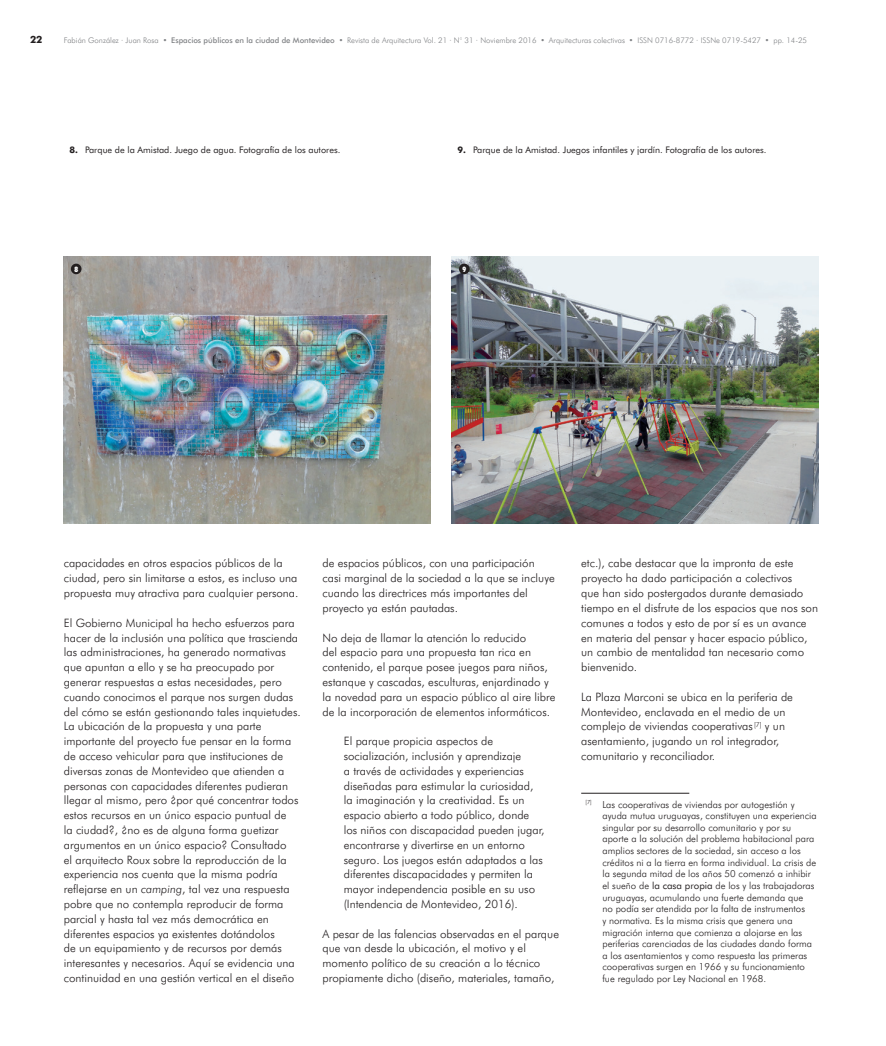
<style>
.page{position:relative;width:886px;height:1046px;background:#fff}
.page>*{position:absolute;margin:0;border:0;box-sizing:border-box;transform-origin:0 0}
.t1{font:300 11.5px/14.8px "Futura BT";color:#231f20}
.t2{font:700 10px "Futura BT";color:#231f20}
.t3{font:300 9.75px/11.6px "Futura BT";color:#231f20}
.t4{font:9px "Futura BT";color:#231f20}
.t5{font:300 7.75px "Futura BT";color:#808285}
.t6{font:900 condensed 7.5px "Futura BT";color:#fff}
.s1{font-weight:500}
.s2{font-weight:700}
.s3{font-style:italic}
.s4{font-weight:400}
</style>
<div class="page">
<img style="left:64px;top:256px;width:367px;height:267px">
<img style="left:452px;top:256px;width:367px;height:267px">
<div style="left:71px;top:263px;width:10px;height:11px;background:#231f20;border-radius:50%"></div>
<div style="left:459px;top:263px;width:10px;height:11px;background:#231f20;border-radius:50%"></div>
<hr style="left:581px;top:792px;width:108px;height:1px;background:#231f20">
<p class="t2" style="left:30px;top:34px;width:14px">22</p>
<p class="t5" style="left:64px;top:36px;width:745px">Fabián González · Juan Rosa • <span class="s1">Espacios públicos en la ciudad de Montevideo</span> • Revista de Arquitectura Vol. 21 · N° 31 · Noviembre 2016 • Arquitecturas colectivas • ISSN 0716-8772 · ISSNe 0719-5427 • pp. 14-25</p>
<p class="t4" style="left:69px;top:144px;width:272px"><span class="s2">8.</span> Parque de la Amistad. Juego de agua. Fotografía de los autores.</p>
<p class="t4" style="left:457px;top:144px;width:311px"><span class="s2">9.</span> Parque de la Amistad. Juegos infantiles y jardín. Fotografía de los autores.</p>
<p class="t6" style="left:74px;top:265px;width:5px">8</p>
<p class="t6" style="left:462px;top:265px;width:5px">9</p>
<p class="t1" style="left:64px;top:556px;width:236px">capacidades en otros espacios públicos de la ciudad, pero sin limitarse a estos, es incluso una propuesta muy atractiva para cualquier persona.</p>
<p class="t1" style="left:64px;top:615px;width:238px">El Gobierno Municipal ha hecho esfuerzos para hacer de la inclusión una política que trascienda las administraciones, ha generado normativas que apuntan a ello y se ha preocupado por generar respuestas a estas necesidades, pero cuando conocimos el parque nos surgen dudas del cómo se están gestionando tales inquietudes.<br>La ubicación de la propuesta y una parte importante del proyecto fue pensar en la forma de acceso vehicular para que instituciones de diversas zonas de Montevideo que atienden a personas con capacidades diferentes pudieran llegar al mismo, pero ¿por qué concentrar todos estos recursos en un único espacio puntual de<br>la ciudad?, ¿no es de alguna forma guetizar argumentos en un único espacio? Consultado<br>el arquitecto Roux sobre la reproducción de la experiencia nos cuenta que la misma podría reflejarse en un <span class="s3">camping</span>, tal vez una respuesta pobre que no contempla reproducir de forma parcial y hasta tal vez más democrática en diferentes espacios ya existentes dotándolos<br>de un equipamiento y de recursos por demás interesantes y necesarios. Aquí se evidencia una continuidad en una gestión vertical en el diseño</p>
<p class="t1" style="left:322px;top:556px;width:234px">de espacios públicos, con una participación casi marginal de la sociedad a la que se incluye cuando las directrices más importantes del proyecto ya están pautadas.</p>
<p class="t1" style="left:322px;top:630px;width:234px">No deja de llamar la atención lo reducido<br>del espacio para una propuesta tan rica en contenido, el parque posee juegos para niños, estanque y cascadas, esculturas, enjardinado y la novedad para un espacio público al aire libre de la incorporación de elementos informáticos.</p>
<p class="t1" style="left:344px;top:733px;width:202px">El parque propicia aspectos de socialización, inclusión y aprendizaje<br>a través de actividades y experiencias diseñadas para estimular la curiosidad, la imaginación y la creatividad. Es un espacio abierto a todo público, donde los niños con discapacidad pueden jugar, encontrarse y divertirse en un entorno seguro. Los juegos están adaptados a las diferentes discapacidades y permiten la mayor independencia posible en su uso (Intendencia de Montevideo, 2016).</p>
<p class="t1" style="left:322px;top:925px;width:238px">A pesar de las falencias observadas en el parque que van desde la ubicación, el motivo y el momento político de su creación a lo técnico propiamente dicho (diseño, materiales, tamaño,</p>
<p class="t1" style="left:581px;top:556px;width:238px">etc.), cabe destacar que la impronta de este proyecto ha dado participación a colectivos<br>que han sido postergados durante demasiado tiempo en el disfrute de los espacios que nos son comunes a todos y esto de por sí es un avance en materia del pensar y hacer espacio público, un cambio de mentalidad tan necesario como bienvenido.</p>
<p class="t1" style="left:581px;top:689px;width:213px">La Plaza Marconi se ubica en la periferia de Montevideo, enclavada en el medio de un complejo de viviendas cooperativas <sup>[7]</sup> y un asentamiento, jugando un rol integrador, comunitario y reconciliador.</p>
<p class="t3" style="left:602px;top:798px;width:216px;text-indent:-17px"><sup>[7]</sup> Las cooperativas de viviendas por autogestión y ayuda mutua uruguayas, constituyen una experiencia singular por su desarrollo comunitario y por su aporte a la solución del problema habitacional para amplios sectores de la sociedad, sin acceso a los créditos ni a la tierra en forma individual. La crisis de la segunda mitad de los años 50 comenzó a inhibir el sueño de <span class="s4">la casa propia</span> de los y las trabajadoras uruguayas, acumulando una fuerte demanda que<br>no podía ser atendida por la falta de instrumentos<br>y normativa. Es la misma crisis que genera una migración interna que comienza a alojarse en las periferias carenciadas de las ciudades dando forma a los asentamientos y como respuesta las primeras cooperativas surgen en 1966 y su funcionamiento fue regulado por Ley Nacional en 1968.</p>
</div>
